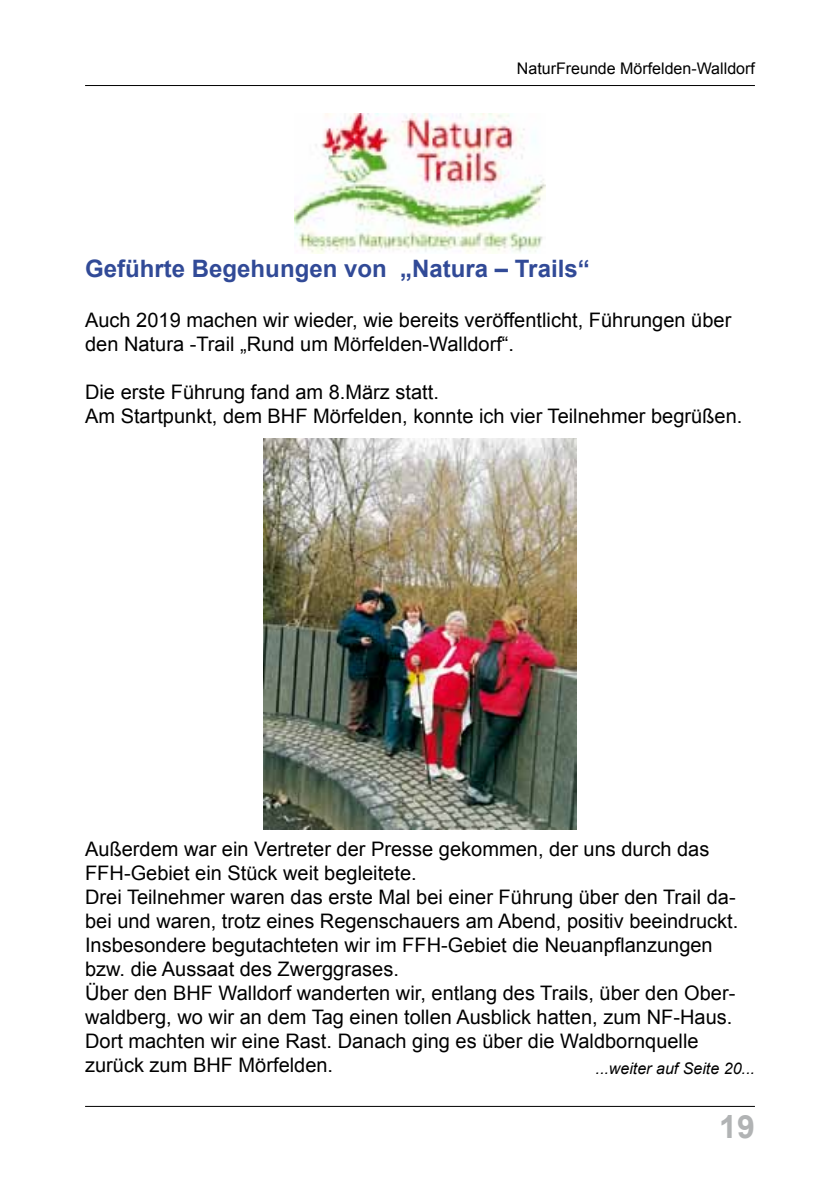
<style>
.page{position:relative;width:840px;height:1191px;background:#fff}
.page>*{position:absolute;margin:0;border:0;box-sizing:border-box;transform-origin:0 0}
.t1{font:700 32px "Arial";color:#b1b3b4}
.t2{font:700 24px "Arial";color:#314a97}
.t3{font:20px/24px "Arial";color:#000}
.t4{font:16px "Arial";color:#000}
.t5{font:italic 16px "Arial";color:#000}
</style>
<div class="page">
<hr style="left:85px;top:85px;width:669px;height:1px;background:#000">
<hr style="left:85px;top:1106px;width:669px;height:1px;background:#000">
<img style="left:264px;top:438px;width:311px;height:391px">
<img style="left:294px;top:113px;width:251px;height:141px">
<p class="t4" style="left:516px;top:58px;width:239px">NaturFreunde Mörfelden-Walldorf</p>
<p class="t2" style="left:85px;top:252px;width:506px">Geführte Begehungen von „Natura – Trails“</p>
<p class="t3" style="left:85px;top:308px;width:647px">Auch 2019 machen wir wieder, wie bereits veröffentlicht, Führungen über den Natura -Trail „Rund um Mörfelden-Walldorf“.</p>
<p class="t3" style="left:85px;top:380px;width:658px">Die erste Führung fand am 8.März statt.<br>Am Startpunkt, dem BHF Mörfelden, konnte ich vier Teilnehmer begrüßen.</p>
<p class="t3" style="left:85px;top:836px;width:654px">Außerdem war ein Vertreter der Presse gekommen, der uns durch das FFH-Gebiet ein Stück weit begleitete.<br>Drei Teilnehmer waren das erste Mal bei einer Führung über den Trail da&shy;bei und waren, trotz eines Regenschauers am Abend, positiv beeindruckt.<br>Insbesondere begutachteten wir im FFH-Gebiet die Neuanpflanzungen bzw. die Aussaat des Zwerggrases.<br>Über den BHF Walldorf wanderten wir, entlang des Trails, über den Ober&shy;waldberg, wo wir an dem Tag einen tollen Ausblick hatten, zum NF-Haus.<br>Dort machten wir eine Rast. Danach ging es über die Waldbornquelle zurück zum BHF Mörfelden.</p>
<p class="t5" style="left:595px;top:1057px;width:161px">...weiter auf Seite 20...</p>
<h1 class="t1" style="left:719px;top:1105px;width:37px">19</h1>
</div>
